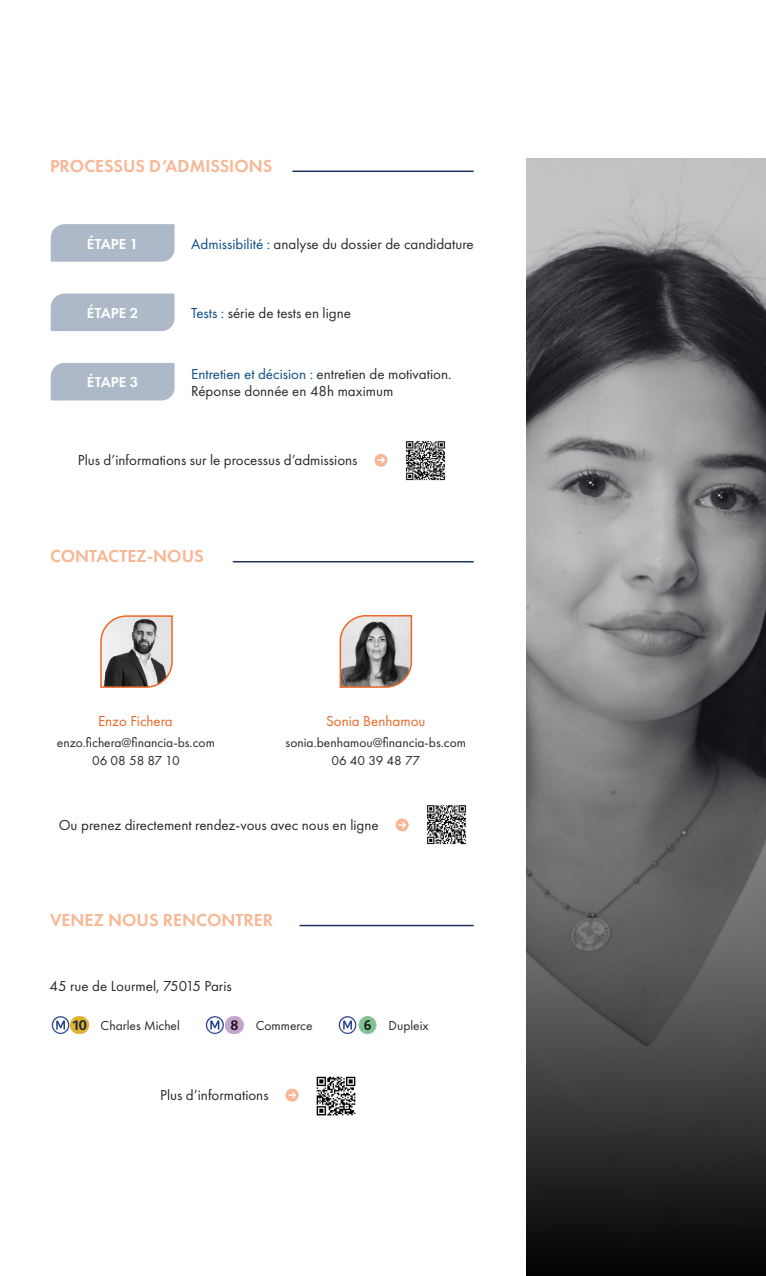
<style>
.page{position:relative;width:766px;height:1276px;background:#fff}
.page>*{position:absolute;margin:0;border:0;box-sizing:border-box;transform-origin:0 0}
.t1{font:600 18px "Futura PT";color:#f8b795}
.t2{font:15px/16.5px "Futura PT";color:#282929}
.t3{font:15px "Futura PT";color:#272929}
.t4{font:15px "Futura PT";color:#ec6728}
.t5{font:600 15px "Futura PT";color:#fff}
.t6{font:13.5px/18px "Futura PT";color:#272929;text-align:center}
.t7{font:13.5px "Futura PT";color:#272829}
.s1{color:#0b4d87}
</style>
<div class="page">
<div style="left:51px;top:224px;width:123px;height:38px;background:#adb9c8"></div>
<div style="left:51px;top:293px;width:123px;height:38px;background:#adb9c8"></div>
<div style="left:51px;top:363px;width:123px;height:37px;background:#adb9c8"></div>
<hr style="left:292px;top:170px;width:181px;height:2px;background:#1c345d">
<hr style="left:233px;top:561px;width:240px;height:1px;background:#1c345d">
<hr style="left:299px;top:925px;width:174px;height:1px;background:#1c345d">
<svg style="left:374px;top:454px;width:13px;height:13px"></svg>
<svg style="left:395px;top:818px;width:13px;height:13px"></svg>
<svg style="left:285px;top:1088px;width:13px;height:13px"></svg>
<img style="left:405px;top:441px;width:41px;height:40px">
<svg style="left:100px;top:615px;width:73px;height:73px;background:#a99f9a"></svg>
<svg style="left:339px;top:615px;width:74px;height:73px;background:#a09691"></svg>
<img style="left:426px;top:805px;width:41px;height:40px">
<img style="left:338px;top:1016px;width:39px;height:18px">
<img style="left:51px;top:1016px;width:37px;height:18px">
<img style="left:205px;top:1016px;width:38px;height:18px">
<img style="left:316px;top:1076px;width:40px;height:40px">
<img style="left:526px;top:159px;width:239px;height:1117px">
<p class="t1" style="left:50px;top:155px;width:224px">PROCESSUS D’ADMISSIONS</p>
<p class="t5" style="left:87px;top:234px;width:53px">ÉTAPE 1</p>
<p class="t2" style="left:191px;top:235px;width:284px"><span class="s1">Admissibilité :</span> analyse du dossier de candidature</p>
<p class="t5" style="left:87px;top:304px;width:53px">ÉTAPE 2</p>
<p class="t2" style="left:191px;top:305px;width:161px"><span class="s1">Tests :</span> série de tests en ligne</p>
<p class="t5" style="left:87px;top:373px;width:53px">ÉTAPE 3</p>
<p class="t2" style="left:191px;top:366px;width:262px"><span class="s1">Entretien et décision :</span> entretien de motivation.<br>Réponse donnée en 48h maximum</p>
<p class="t3" style="left:78px;top:451px;width:281px">Plus d’informations sur le processus d’admissions</p>
<p class="t1" style="left:50px;top:545px;width:155px">CONTACTEZ-NOUS</p>
<p class="t4" style="left:98px;top:712px;width:76px">Enzo Fichera</p>
<p class="t4" style="left:326px;top:712px;width:101px">Sonia Benhamou</p>
<p class="t6" style="left:57px;top:733px;width:159px">enzo.fichera@financia-bs.com<br>06 08 58 87 10</p>
<p class="t6" style="left:285px;top:733px;width:182px">sonia.benhamou@financia-bs.com<br>06 40 39 48 77</p>
<p class="t3" style="left:59px;top:815px;width:321px">Ou prenez directement rendez-vous avec nous en ligne</p>
<p class="t1" style="left:50px;top:909px;width:224px">VENEZ NOUS RENCONTRER</p>
<p class="t3" style="left:49px;top:976px;width:184px">45 rue de Lourmel, 75015 Paris</p>
<p class="t7" style="left:101px;top:1017px;width:81px">Charles Michel</p>
<p class="t7" style="left:256px;top:1017px;width:58px">Commerce</p>
<p class="t7" style="left:388px;top:1017px;width:42px">Dupleix</p>
<p class="t3" style="left:160px;top:1086px;width:110px">Plus d’informations</p>
</div>
